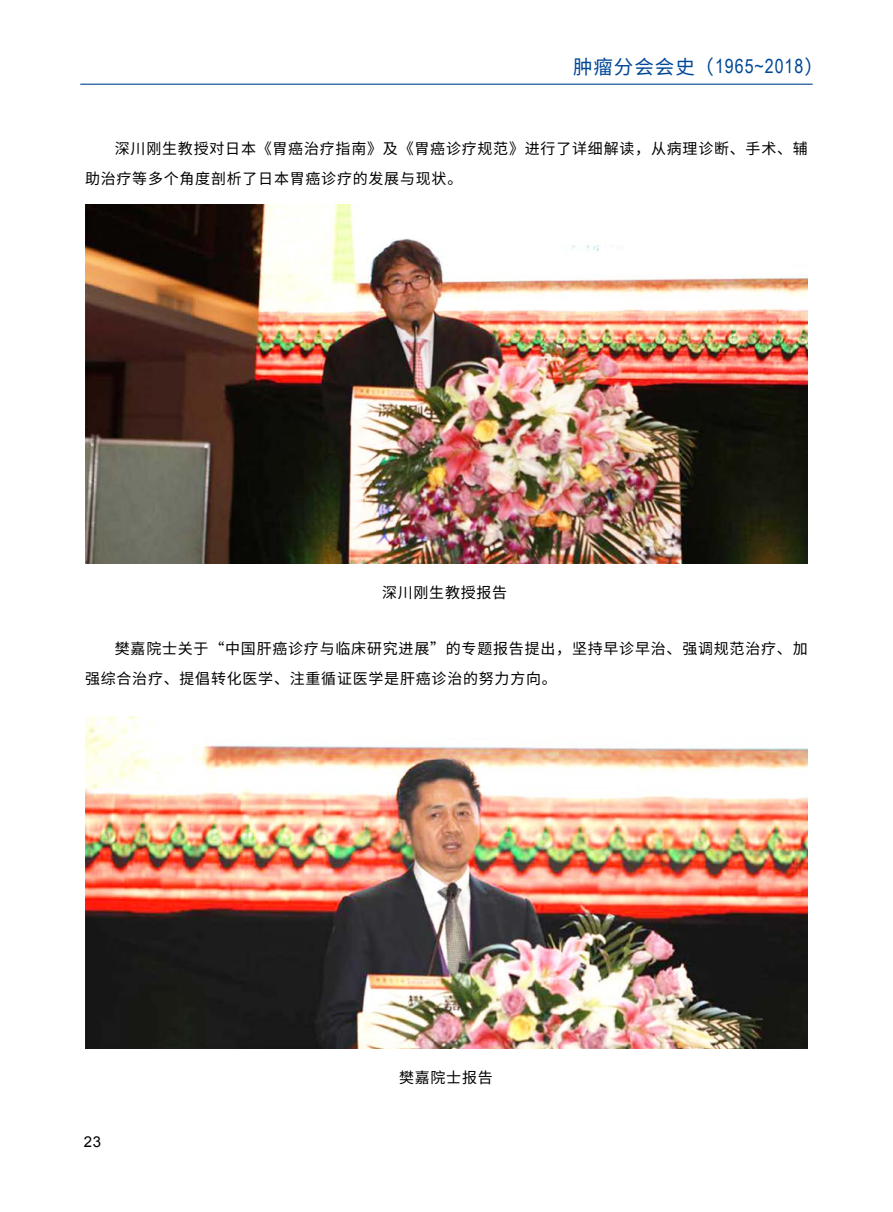
<style>
.page{position:relative;width:893px;height:1212px;background:#fff}
.page>*{position:absolute;margin:0;border:0;box-sizing:border-box;transform-origin:0 0}
.t1{font:19.5px "Arial Narrow";letter-spacing:.05em;color:#004897}
.t2{font:15px/30px "Source Han Sans CN";letter-spacing:.05em;color:#000}
.t3{font:15px "Arial";color:#000}
.s1{font-family:"Source Han Sans CN"}
</style>
<div class="page">
<hr style="left:80px;top:84px;width:733px;height:1px;background:#004897">
<img style="left:85px;top:205px;width:723px;height:358px">
<img style="left:85px;top:716px;width:723px;height:332px">
<h1 class="t1" style="left:573px;top:52px;width:252px"><span class="s1">肿瘤分会会史（</span>1965~2018<span class="s1">）</span></h1>
<p class="t2" style="left:85px;top:134px;width:724px;text-indent:30px">深川刚生教授对日本《胃癌治疗指南》及《胃癌诊疗规范》进行了详细解读，从病理诊断、手术、辅助治疗等多个角度剖析了日本胃癌诊疗的发展与现状。</p>
<p class="t2" style="left:382px;top:578px;width:127px">深川刚生教授报告</p>
<p class="t2" style="left:85px;top:634px;width:724px;text-indent:30px">樊嘉院士关于“中国肝癌诊疗与临床研究进展”的专题报告提出，坚持早诊早治、强调规范治疗、加强综合治疗、提倡转化医学、注重循证医学是肝癌诊治的努力方向。</p>
<p class="t3" style="left:84px;top:1132px;width:19px">23</p>
<p class="t2" style="left:399px;top:1062px;width:95px">樊嘉院士报告</p>
</div>
